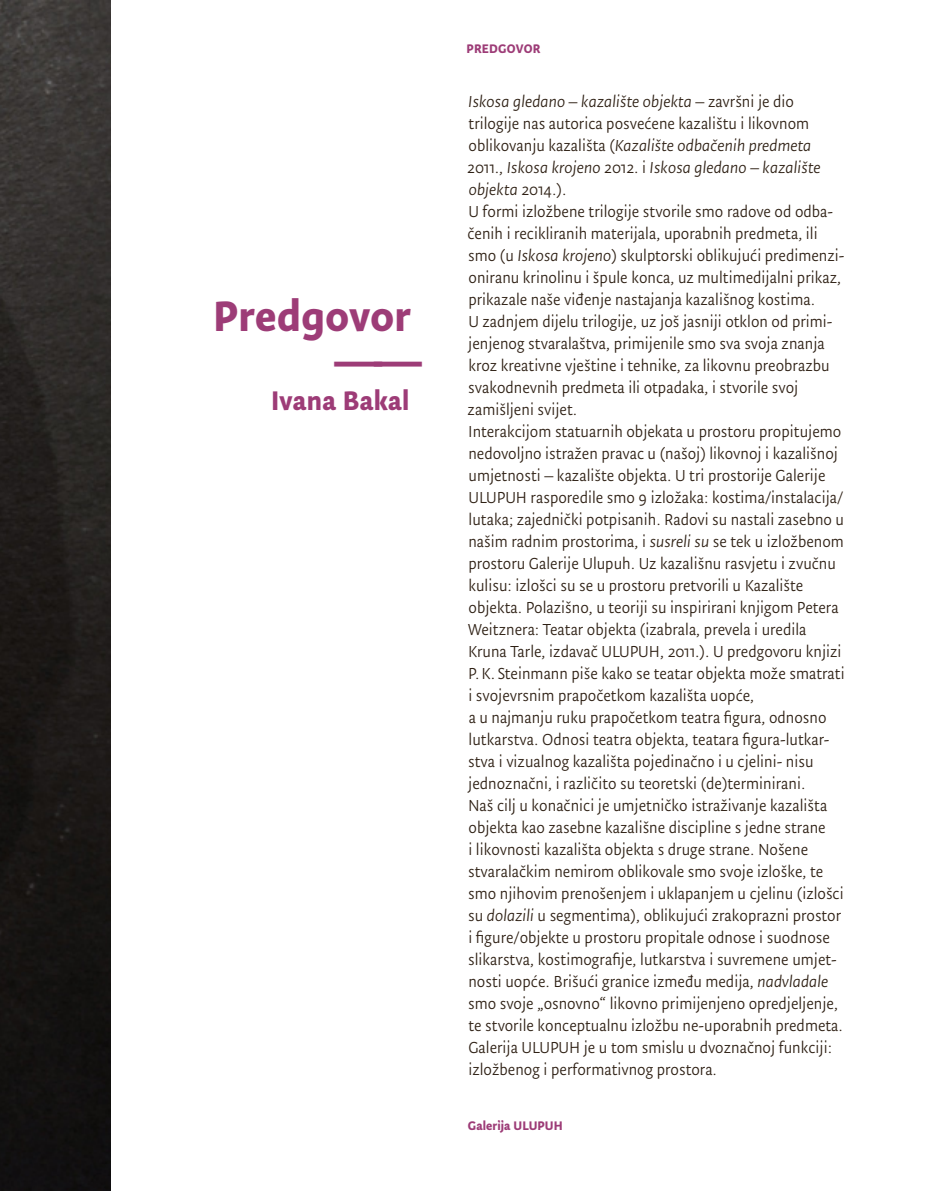
<style>
.page{position:relative;width:936px;height:1191px;background:#fff}
.page>*{position:absolute;margin:0;border:0;box-sizing:border-box;transform-origin:0 0}
.t1{font:48px/44px "Tempera Bld";color:#9d3c77;text-align:right}
.t2{font:30.4px "Tempera Bld";color:#9d3c77}
.t3{font:18px/22px "Tempera Pro Normal";color:#2e2014}
.t4{font:14px "Tempera Bld";letter-spacing:.005em;color:#9d3c77}
.s1{font-style:italic}
</style>
<div class="page">
<img style="left:0;top:0;width:111px;height:1191px">
<h1 class="t1" style="left:213px;top:294px;width:213px">Predgovor ——</h1>
<h2 class="t2" style="left:271px;top:382px;width:140px">Ivana Bakal</h2>
<p class="t4" style="left:466px;top:41px;width:10px">predgovor</p>
<p class="t3" style="left:467px;top:90px;width:379px"><span class="s1">Iskosa gledano – kazalište objekta</span> – završni je dio trilogije nas autorica posvećene kazalištu i likovnom oblikovanju kazališta (<span class="s1">Kazalište odbačenih predmeta </span>2011., <span class="s1">Iskosa krojeno</span> 2012. i <span class="s1">Iskosa gledano – kazalište objekta</span> 2014.).<br>U formi izložbene trilogije stvorile smo radove od odba&shy;čenih i recikliranih materijala, uporabnih predmeta, ili smo (u <span class="s1">Iskosa krojeno</span>) skulptorski oblikujući predimenzi&shy;oniranu krinolinu i špule konca, uz multimedijalni prikaz, prikazale naše viđenje nastajanja kazališnog kostima.<br>U zadnjem dijelu trilogije, uz još jasniji otklon od primi&shy;jenjenog stvaralaštva, primijenile smo sva svoja znanja kroz kreativne vještine i tehnike, za likovnu preobrazbu svakodnevnih predmeta ili otpadaka, i stvorile svoj zamišljeni svijet.<br>Interakcijom statuarnih objekata u prostoru propitujemo nedovoljno istražen pravac u (našoj) likovnoj i kazališnoj umjetnosti – kazalište objekta. U tri prostorije Galerije ULUPUH rasporedile smo 9 izložaka: kostima/instalacija/ lutaka; zajednički potpisanih. Radovi su nastali zasebno u našim radnim prostorima, i <span class="s1">susreli su</span> se tek u izložbenom prostoru Galerije Ulupuh. Uz kazališnu rasvjetu i zvučnu kulisu: izlošci su se u prostoru pretvorili u Kazalište objekta. Polazišno, u teoriji su inspirirani knjigom Petera Weitznera: Teatar objekta (izabrala, prevela i uredila Kruna Tarle, izdavač ULUPUH, 2011.). U predgovoru knjizi P.K. Steinmann piše kako se teatar objekta može smatrati i svojevrsnim prapočetkom kazališta uopće,<br>a u najmanju ruku prapočetkom teatra figura, odnosno lutkarstva. Odnosi teatra objekta, teatara figura-lutkar&shy;stva i vizualnog kazališta pojedinačno i u cjelini- nisu jednoznačni, i različito su teoretski (de)terminirani.<br>Naš cilj u konačnici je umjetničko istraživanje kazališta objekta kao zasebne kazališne discipline s jedne strane<br>i likovnosti kazališta objekta s druge strane. Nošene stvaralačkim nemirom oblikovale smo svoje izloške, te smo njihovim prenošenjem i uklapanjem u cjelinu (izlošci su <span class="s1">dolazili</span> u segmentima), oblikujući zrakoprazni prostor i figure/objekte u prostoru propitale odnose i suodnose slikarstva, kostimografije, lutkarstva i suvremene umjet&shy;nosti uopće. Brišući granice između medija, <span class="s1">nadvladale </span>smo svoje „osnovno“ likovno primijenjeno opredjeljenje, te stvorile konceptualnu izložbu ne-uporabnih predmeta.<br>Galerija ULUPUH je u tom smislu u dvoznačnoj funkciji: izložbenog i performativnog prostora.</p>
<p class="t4" style="left:468px;top:1118px;width:96px">Galerija ULUPUH</p>
</div>
